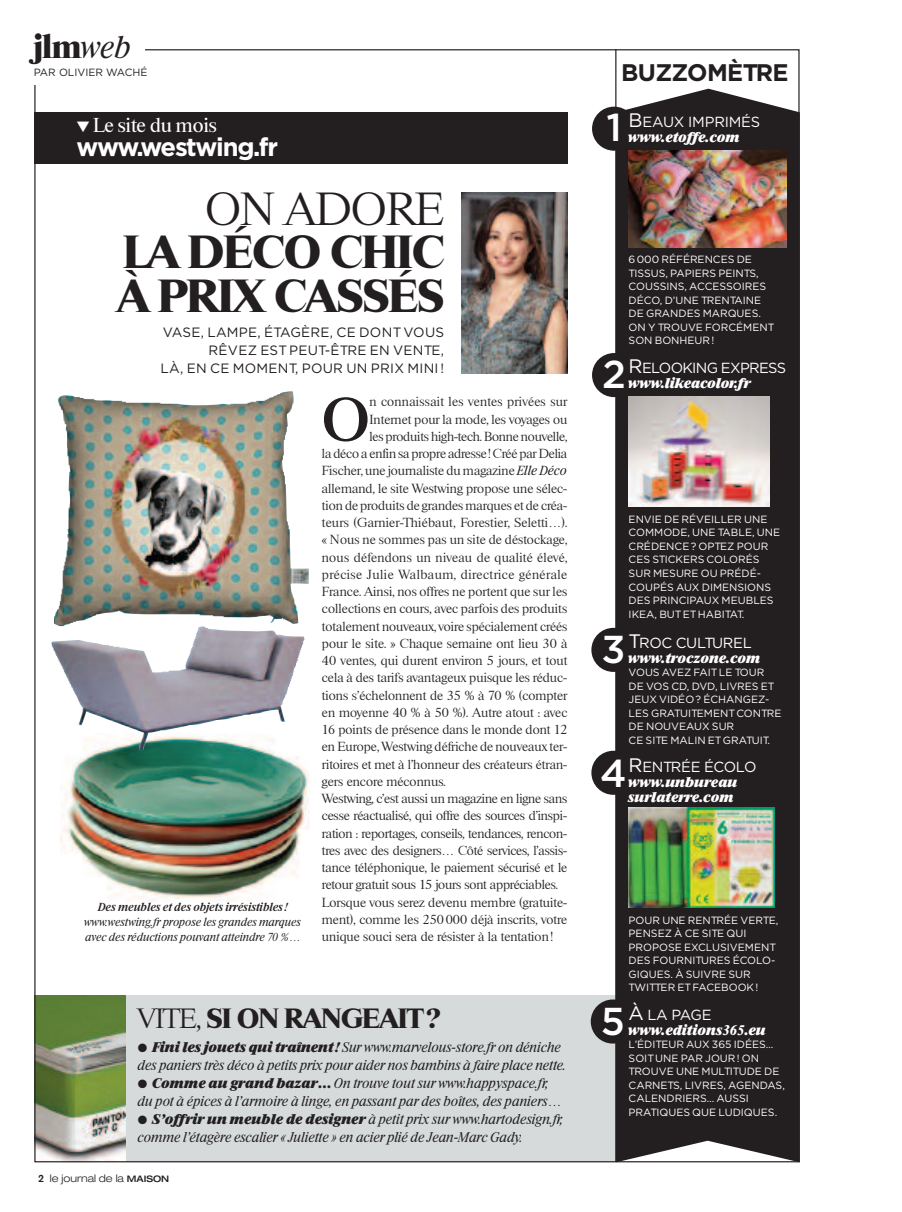
<style>
.page{position:relative;width:902px;height:1212px;background:#fff}
.page>*{position:absolute;margin:0;border:0;box-sizing:border-box;transform-origin:0 0}
.t1{font:500 59.55px "Riccione TS";color:#231f20}
.t2{font:700 45px/43.5px "Riccione TS";letter-spacing:-.01em;color:#231f20}
.t3{font:300 45px "Riccione TS";letter-spacing:-.01em;color:#231f20}
.t4{font:500 38.85px "Gotham";color:#fff}
.t5{font:700 33px "Riccione TS";color:#231f20}
.t6{font:700 27px "Riccione TS";letter-spacing:-.01em;color:#231f20}
.t7{font:700 25.5px "Gotham";letter-spacing:-.05em;color:#fff}
.t8{font:700 24px "Gotham";letter-spacing:-.025em;color:#231f20}
.t9{font:19.5px "Riccione TS";color:#fff}
.t10{font:14.7px "Gotham";letter-spacing:-.02em;color:#fff}
.t11{font:14.7px "Gotham";letter-spacing:-.045em;color:#fff}
.t12{font:italic 300 13.5px/18px "Riccione TS";color:#231f20}
.t13{font:italic 800 13.5px/15px "Riccione TS";color:#fff}
.t14{font:13.5px/18px "Gotham";letter-spacing:.02em;color:#231f20;text-align:right}
.t15{font:300 12.75px "Riccione TS";letter-spacing:.005em;color:#231f20}
.t16{font:300 12.75px "Riccione TS";letter-spacing:.04em;color:#231f20}
.t17{font:italic 300 11.25px/15px "Riccione TS";letter-spacing:.005em;color:#231f20}
.t18{font:italic 500 11.25px "Riccione TS";letter-spacing:.005em;color:#231f20}
.t19{font:10.5px/13.5px "Gotham";color:#fff}
.t20{font:300 expanded 10.5px "Helvetica Neue LT Std";color:#231f20}
.t21{font:10.5px "Gotham";color:#231f20}
.s1{font-weight:300;font-style:italic;font-size:30px}
.s2{font-style:italic}
.s3{font-weight:300}
.s4{font-weight:800}
.s5{font-family:"Akzidenz Grotesk BE";font-weight:500;font-stretch:normal}
.s6{font-weight:500;font-size:9px}
.s7{font-size:19.5px}
</style>
<div class="page">
<div style="left:35px;top:995px;width:580px;height:166px;background:#d6dadb"></div>
<img style="left:36px;top:995px;width:89px;height:165px">
<hr style="left:615px;top:49px;width:1px;height:1113px;background:#231f20">
<div style="left:615px;top:89px;width:184px;height:1073px;background:#231f20"></div>
<div style="left:34px;top:113px;width:533px;height:51px;background:#231f20"></div>
<img style="left:461px;top:192px;width:106px;height:182px">
<div style="left:592px;top:107px;width:44px;height:44px;background:#231f20;border-radius:50%"></div>
<div style="left:592px;top:353px;width:44px;height:44px;background:#231f20;border-radius:50%"></div>
<div style="left:591px;top:628px;width:44px;height:44px;background:#231f20;border-radius:50%"></div>
<div style="left:591px;top:751px;width:44px;height:44px;background:#231f20;border-radius:50%"></div>
<div style="left:590px;top:999px;width:44px;height:44px;background:#231f20;border-radius:50%"></div>
<img style="left:628px;top:150px;width:158px;height:98px">
<img style="left:628px;top:397px;width:141px;height:110px">
<img style="left:628px;top:808px;width:146px;height:100px">
<img style="left:54px;top:391px;width:255px;height:235px">
<img style="left:61px;top:751px;width:248px;height:151px">
<img style="left:51px;top:626px;width:253px;height:125px">
<h3 class="t5" style="left:34px;top:27px;width:99px">jlm<span class="s1">web</span></h3>
<p class="t21" style="left:34px;top:66px;width:115px">PAR OLIVIER WACHÉ</p>
<h3 class="t8" style="left:621px;top:59px;width:169px">BUZZOMÈTRE</h3>
<h3 class="t9" style="left:77px;top:114px;width:142px">▼ Le site du mois</h3>
<h3 class="t7" style="left:77px;top:133px;width:203px">www.westwing.fr</h3>
<h2 class="t3" style="left:205px;top:183px;width:240px">ON ADORE</h2>
<h2 class="t2" style="left:118px;top:231px;width:328px">LA DÉCO CHIC<br>À PRIX CASSÉS</h2>
<p class="t14" style="left:161px;top:323px;width:285px">VASE, LAMPE, ÉTAGÈRE, CE DONT VOUS<br>RÊVEZ EST PEUT-ÊTRE EN VENTE,<br>LÀ, EN CE MOMENT, POUR UN PRIX MINI!</p>
<h1 class="t1" style="left:322px;top:385px;width:49px">O</h1>
<p class="t15" style="left:369px;top:394px;width:199px">n connaissait les ventes privées sur</p>
<p class="t15" style="left:369px;top:412px;width:199px">Internet pour la mode, les voyages ou</p>
<p class="t15" style="left:369px;top:429px;width:199px">les produits high-tech. Bonne nouvelle,</p>
<p class="t15" style="left:322px;top:446px;width:247px">la déco a enfin sa propre adresse! Créé par Delia</p>
<p class="t15" style="left:322px;top:463px;width:247px">Fischer, une journaliste du magazine <span class="s2">Elle Déco</span></p>
<p class="t15" style="left:322px;top:481px;width:247px">allemand, le site Westwing propose une sélec-</p>
<p class="t15" style="left:322px;top:498px;width:247px">tion de produits de grandes marques et de créa-</p>
<p class="t15" style="left:322px;top:515px;width:247px">teurs (Garnier-Thiébaut, Forestier, Seletti…).</p>
<p class="t15" style="left:322px;top:532px;width:247px">« Nous ne sommes pas un site de déstockage,</p>
<p class="t15" style="left:322px;top:550px;width:247px">nous défendons un niveau de qualité élevé,</p>
<p class="t16" style="left:322px;top:567px;width:247px">précise Julie Walbaum, directrice générale</p>
<p class="t15" style="left:322px;top:584px;width:247px">France. Ainsi, nos offres ne portent que sur les</p>
<p class="t15" style="left:322px;top:601px;width:247px">collections en cours, avec parfois des produits</p>
<p class="t15" style="left:322px;top:619px;width:247px">totalement nouveaux, voire spécialement créés</p>
<p class="t15" style="left:322px;top:636px;width:247px">pour le site. » Chaque semaine ont lieu 30 à</p>
<p class="t15" style="left:322px;top:653px;width:247px">40 ventes, qui durent environ 5 jours, et tout</p>
<p class="t15" style="left:322px;top:670px;width:247px">cela à des tarifs avantageux puisque les réduc-</p>
<p class="t15" style="left:322px;top:688px;width:247px">tions s’échelonnent de 35 % à 70 % (compter</p>
<p class="t15" style="left:322px;top:705px;width:247px">en moyenne 40 % à 50 %). Autre atout : avec</p>
<p class="t15" style="left:322px;top:722px;width:247px">16 points de présence dans le monde dont 12</p>
<p class="t15" style="left:322px;top:739px;width:247px">en Europe, Westwing défriche de nouveaux ter-</p>
<p class="t15" style="left:322px;top:757px;width:247px">ritoires et met à l’honneur des créateurs étran-</p>
<p class="t15" style="left:322px;top:774px;width:125px">gers encore méconnus.</p>
<p class="t15" style="left:322px;top:791px;width:247px">Westwing, c’est aussi un magazine en ligne sans</p>
<p class="t15" style="left:322px;top:808px;width:247px">cesse réactualisé, qui offre des sources d’inspi-</p>
<p class="t15" style="left:322px;top:826px;width:247px">ration : reportages, conseils, tendances, rencon-</p>
<p class="t15" style="left:322px;top:843px;width:247px">tres avec des designers… Côté services, l’assis-</p>
<p class="t15" style="left:322px;top:860px;width:247px">tance téléphonique, le paiement sécurisé et le</p>
<p class="t15" style="left:322px;top:877px;width:237px">retour gratuit sous 15 jours sont appréciables.</p>
<p class="t15" style="left:322px;top:895px;width:247px">Lorsque vous serez devenu membre (gratuite-</p>
<p class="t15" style="left:322px;top:912px;width:247px">ment), comme les 250000 déjà inscrits, votre</p>
<p class="t15" style="left:322px;top:929px;width:232px">unique souci sera de résister à la tentation!</p>
<p class="t18" style="left:98px;top:900px;width:191px">Des meubles et des objets irrésistibles !</p>
<p class="t17" style="left:85px;top:914px;width:218px">www.westwing.fr propose les grandes marques avec des réductions pouvant atteindre 70 %…</p>
<h3 class="t6" style="left:138px;top:1002px;width:304px"><span class="s3">VITE,</span> SI ON RANGEAIT?</h3>
<p class="t12" style="left:138px;top:1038px;width:430px">● <span class="s4">Fini les jouets qui traînent !</span> Sur www.marvelous-store.fr on déniche des paniers très déco à petits prix pour aider nos bambins à faire place nette.</p>
<p class="t12" style="left:138px;top:1074px;width:425px">● <span class="s4">Comme au grand bazar…</span> On trouve tout sur www.happyspace.fr, du pot à épices à l’armoire à linge, en passant par des boîtes, des paniers…</p>
<p class="t12" style="left:138px;top:1110px;width:427px">● <span class="s4">S’offrir un meuble de designer</span> à petit prix sur www.hartodesign.fr, comme l’étagère escalier « Juliette » en acier plié de Jean-Marc Gady.</p>
<p class="t20" style="left:38px;top:1174px;width:132px"><span class="s5">2</span> le journal de la <span class="s6">MAISON</span></p>
<h3 class="t4" style="left:606px;top:105px;width:17px">1</h3>
<p class="t10" style="left:628px;top:113px;width:133px"><span class="s7">B</span>EAUX IMPRIMÉS</p>
<p class="t13" style="left:628px;top:130px;width:113px">www.etoffe.com</p>
<p class="t19" style="left:628px;top:253px;width:146px">6000 RÉFÉRENCES DE<br>TISSUS, PAPIERS PEINTS,<br>COUSSINS, ACCESSOIRES<br>DÉCO, D’UNE TRENTAINE<br>DE GRANDES MARQUES.<br>ON Y TROUVE FORCÉMENT<br>SON BONHEUR!</p>
<p class="t11" style="left:628px;top:359px;width:159px"><span class="s7">R</span>ELOOKING EXPRESS</p>
<p class="t13" style="left:628px;top:376px;width:124px">www.likeacolor.fr</p>
<h3 class="t4" style="left:602px;top:352px;width:25px">2</h3>
<p class="t19" style="left:628px;top:513px;width:153px">ENVIE DE RÉVEILLER UNE<br>COMMODE, UNE TABLE, UNE<br>CRÉDENCE? OPTEZ POUR<br>CES STICKERS COLORÉS<br>SUR MESURE OU PRÉDÉ-<br>COUPÉS AUX DIMENSIONS<br>DES PRINCIPAUX MEUBLES<br>IKEA, BUT ET HABITAT.</p>
<p class="t10" style="left:628px;top:634px;width:125px"><span class="s7">T</span>ROC CULTUREL</p>
<p class="t13" style="left:628px;top:650px;width:134px">www.troczone.com</p>
<p class="t19" style="left:628px;top:666px;width:154px">VOUS AVEZ FAIT LE TOUR<br>DE VOS CD, DVD, LIVRES ET<br>JEUX VIDÉO? ÉCHANGEZ-<br>LES GRATUITEMENT CONTRE<br>DE NOUVEAUX SUR<br>CE SITE MALIN ET GRATUIT.</p>
<p class="t10" style="left:628px;top:758px;width:129px"><span class="s7">R</span>ENTRÉE ÉCOLO</p>
<p class="t13" style="left:628px;top:775px;width:111px">www.unbureau surlaterre.com</p>
<h3 class="t4" style="left:601px;top:627px;width:26px">3</h3>
<h3 class="t4" style="left:600px;top:750px;width:28px">4</h3>
<p class="t19" style="left:628px;top:913px;width:151px">POUR UNE RENTRÉE VERTE,<br>PENSEZ À CE SITE QUI<br>PROPOSE EXCLUSIVEMENT<br>DES FOURNITURES ÉCOLO-<br>GIQUES. À SUIVRE SUR<br>TWITTER ET FACEBOOK!</p>
<p class="t10" style="left:628px;top:1006px;width:84px"><span class="s7">À</span> LA PAGE</p>
<p class="t13" style="left:628px;top:1022px;width:139px">www.editions365.eu</p>
<p class="t19" style="left:628px;top:1038px;width:158px">L’ÉDITEUR AUX 365 IDÉES…<br>SOIT UNE PAR JOUR! ON<br>TROUVE UNE MULTITUDE DE<br>CARNETS, LIVRES, AGENDAS,<br>CALENDRIERS… AUSSI<br>PRATIQUES QUE LUDIQUES.</p>
<h3 class="t4" style="left:600px;top:998px;width:26px">5</h3>
</div>
